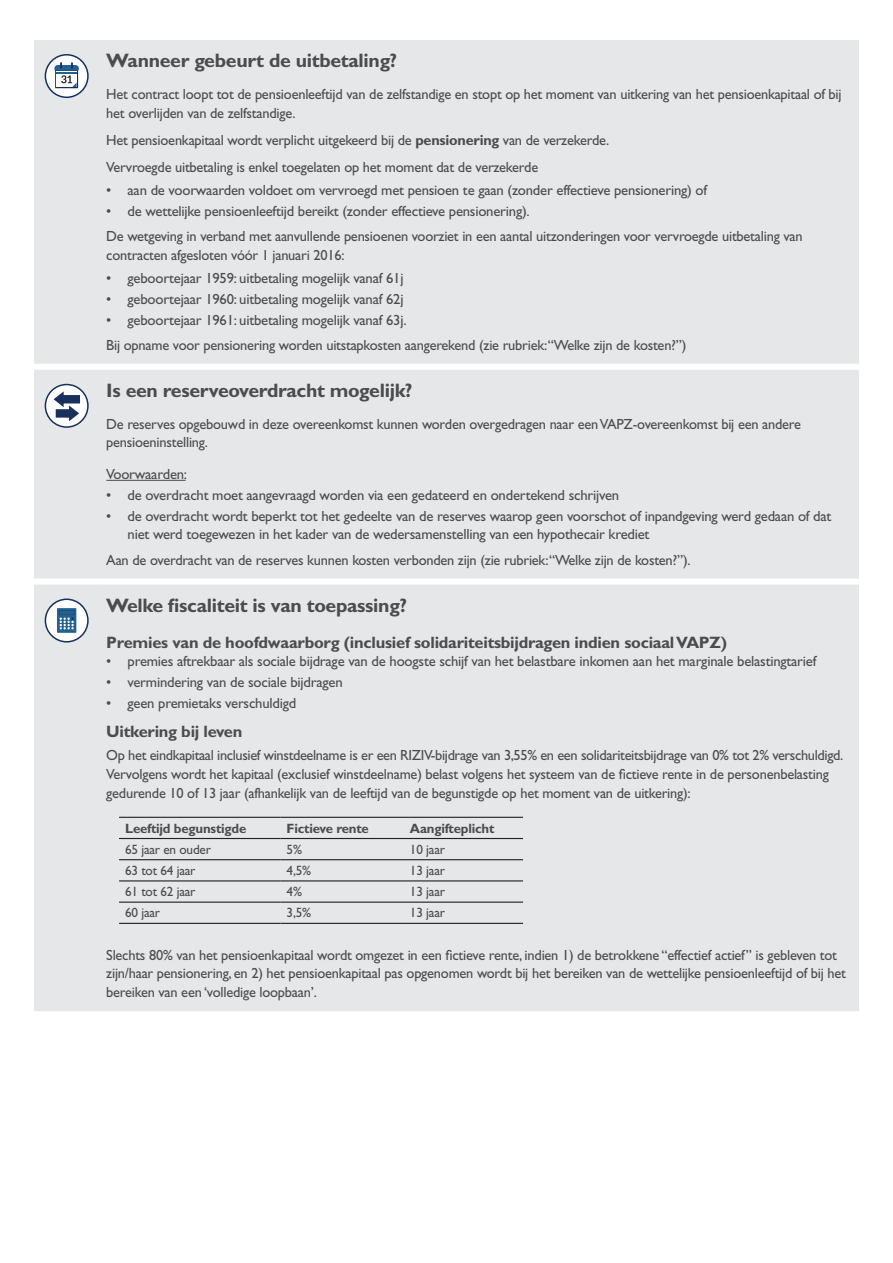
<style>
.page{position:relative;width:893px;height:1263px;background:#fff}
.page>*{position:absolute;margin:0;border:0;box-sizing:border-box;transform-origin:0 0}
.t1{font:700 19.5px "Gill Sans Std";letter-spacing:-.015em;color:#4b4c4d}
.t2{font:700 16.5px "Gill Sans Std";letter-spacing:-.015em;color:#4b4c4d}
.t3{font:14.7px/18.8px "Gill Sans Std";letter-spacing:-.015em;color:#4b4c4d}
.t4{font:13.5px "Gill Sans Std";letter-spacing:-.015em;color:#4b4c4d}
.t5{font:700 13.5px "Gill Sans Std";letter-spacing:-.015em;color:#4b4c4d}
.s1{font-weight:700}
</style>
<div class="page">
<div style="left:34px;top:40px;width:825px;height:971px;background:#e6e7e9"></div>
<div style="left:102px;top:364px;width:757px;height:6px;background:#fff"></div>
<div style="left:102px;top:578px;width:757px;height:6px;background:#fff"></div>
<div style="left:34px;top:364px;width:68px;height:6px;background:#fff"></div>
<div style="left:34px;top:578px;width:68px;height:6px;background:#fff"></div>
<svg style="left:45px;top:54px;width:44px;height:44px"></svg>
<svg style="left:45px;top:384px;width:44px;height:44px"></svg>
<hr style="left:106px;top:480px;width:80px;height:1px;background:#4b4c4d">
<svg style="left:45px;top:598px;width:44px;height:44px"></svg>
<hr style="left:119px;top:817px;width:162px;height:1px;background:#231f20">
<hr style="left:281px;top:817px;width:123px;height:1px;background:#231f20">
<hr style="left:404px;top:817px;width:119px;height:1px;background:#231f20">
<hr style="left:119px;top:838px;width:162px;height:1px;background:#231f20">
<hr style="left:281px;top:838px;width:123px;height:1px;background:#231f20">
<hr style="left:404px;top:838px;width:119px;height:1px;background:#231f20">
<hr style="left:119px;top:859px;width:162px;height:1px;background:#231f20">
<hr style="left:281px;top:859px;width:123px;height:1px;background:#231f20">
<hr style="left:404px;top:859px;width:119px;height:1px;background:#231f20">
<hr style="left:119px;top:880px;width:162px;height:1px;background:#231f20">
<hr style="left:281px;top:880px;width:123px;height:1px;background:#231f20">
<hr style="left:404px;top:880px;width:119px;height:1px;background:#231f20">
<hr style="left:119px;top:901px;width:162px;height:2px;background:#231f20">
<hr style="left:281px;top:901px;width:123px;height:2px;background:#231f20">
<hr style="left:404px;top:901px;width:119px;height:2px;background:#231f20">
<hr style="left:119px;top:923px;width:162px;height:1px;background:#231f20">
<hr style="left:281px;top:923px;width:123px;height:1px;background:#231f20">
<hr style="left:404px;top:923px;width:119px;height:1px;background:#231f20">
<h1 class="t1" style="left:106px;top:49px;width:292px">Wanneer gebeurt de uitbetaling?</h1>
<p class="t3" style="left:106px;top:85px;width:737px">Het contract loopt tot de pensioenleeftijd van de zelfstandige en stopt op het moment van uitkering van het pensioenkapitaal of bij het overlijden van de zelfstandige.</p>
<p class="t3" style="left:106px;top:126px;width:504px;line-height:27.3px">Het pensioenkapitaal wordt verplicht uitgekeerd bij de <span class="s1">pensionering</span> van de verzekerde.<br>Vervroegde uitbetaling is enkel toegelaten op het moment dat de verzekerde</p>
<p class="t3" style="left:106px;top:181px;width:602px">• aan de voorwaarden voldoet om vervroegd met pensioen te gaan (zonder effectieve pensionering) of</p>
<p class="t3" style="left:106px;top:199px;width:698px;line-height:25.2px">• de wettelijke pensioenleeftijd bereikt (zonder effectieve pensionering).<br>De wetgeving in verband met aanvullende pensioenen voorziet in een aantal uitzonderingen voor vervroegde uitbetaling van</p>
<p class="t3" style="left:106px;top:246px;width:240px">contracten afgesloten vóór 1 januari 2016:</p>
<p class="t3" style="left:106px;top:269px;width:299px">• geboortejaar 1959: uitbetaling mogelijk vanaf 61j</p>
<p class="t3" style="left:106px;top:289px;width:299px">• geboortejaar 1960: uitbetaling mogelijk vanaf 62j</p>
<p class="t3" style="left:106px;top:307px;width:582px;line-height:25.2px">• geboortejaar 1961: uitbetaling mogelijk vanaf 63j.<br>Bij opname voor pensionering worden uitstapkosten aangerekend (zie rubriek:“Welke zijn de kosten?”)</p>
<h1 class="t1" style="left:106px;top:379px;width:308px">Is een reserveoverdracht mogelijk?</h1>
<p class="t3" style="left:106px;top:414px;width:696px">De reserves opgebouwd in deze overeenkomst kunnen worden overgedragen naar een VAPZ-overeenkomst bij een andere pensioeninstelling.</p>
<p class="t3" style="left:106px;top:465px;width:82px">Voorwaarden:</p>
<p class="t3" style="left:106px;top:485px;width:514px">• de overdracht moet aangevraagd worden via een gedateerd en ondertekend schrijven</p>
<p class="t3" style="left:128px;top:506px;width:705px;text-indent:-21px">• de overdracht wordt beperkt tot het gedeelte van de reserves waarop geen voorschot of inpandgeving werd gedaan of dat niet werd toegewezen in het kader van de wedersamenstelling van een hypothecair krediet</p>
<p class="t3" style="left:106px;top:550px;width:586px">Aan de overdracht van de reserves kunnen kosten verbonden zijn (zie rubriek:“Welke zijn de kosten?”).</p>
<h1 class="t1" style="left:106px;top:594px;width:302px">Welke fiscaliteit is van toepassing?</h1>
<p class="t2" style="left:106px;top:632px;width:622px">Premies van de hoofdwaarborg (inclusief solidariteitsbijdragen indien sociaal VAPZ)</p>
<p class="t3" style="left:106px;top:652px;width:711px">• premies aftrekbaar als sociale bijdrage van de hoogste schijf van het belastbare inkomen aan het marginale belastingtarief</p>
<p class="t3" style="left:106px;top:673px;width:238px">• vermindering van de sociale bijdragen</p>
<p class="t3" style="left:106px;top:694px;width:192px">• geen premietaks verschuldigd</p>
<p class="t2" style="left:106px;top:722px;width:138px">Uitkering bij leven</p>
<p class="t3" style="left:106px;top:746px;width:738px">Op het eindkapitaal inclusief winstdeelname is er een RIZIV-bijdrage van 3,55% en een solidariteitsbijdrage van 0% tot 2% verschuldigd.<br>Vervolgens wordt het kapitaal (exclusief winstdeelname) belast volgens het systeem van de fictieve rente in de personenbelasting gedurende 10 of 13 jaar (afhankelijk van de leeftijd van de begunstigde op het moment van de uitkering):</p>
<p class="t5" style="left:125px;top:820px;width:123px">Leeftijd begunstigde</p>
<p class="t5" style="left:287px;top:820px;width:84px">Fictieve rente</p>
<p class="t5" style="left:410px;top:820px;width:86px">Aangifteplicht</p>
<p class="t4" style="left:125px;top:841px;width:87px">65 jaar en ouder</p>
<p class="t4" style="left:287px;top:841px;width:17px">5%</p>
<p class="t4" style="left:410px;top:841px;width:37px">10 jaar</p>
<p class="t4" style="left:125px;top:863px;width:72px">63 tot 64 jaar</p>
<p class="t4" style="left:287px;top:863px;width:26px">4,5%</p>
<p class="t4" style="left:410px;top:863px;width:37px">13 jaar</p>
<p class="t4" style="left:125px;top:884px;width:72px">61 tot 62 jaar</p>
<p class="t4" style="left:287px;top:884px;width:17px">4%</p>
<p class="t4" style="left:410px;top:884px;width:37px">13 jaar</p>
<p class="t4" style="left:125px;top:905px;width:37px">60 jaar</p>
<p class="t4" style="left:287px;top:905px;width:26px">3,5%</p>
<p class="t4" style="left:410px;top:905px;width:37px">13 jaar</p>
<p class="t3" style="left:106px;top:945px;width:741px">Slechts 80% van het pensioenkapitaal wordt omgezet in een fictieve rente, indien 1) de betrokkene “effectief actief” is gebleven tot zijn/haar pensionering, en 2) het pensioenkapitaal pas opgenomen wordt bij het bereiken van de wettelijke pensioenleeftijd of bij het bereiken van een ‘volledige loopbaan’.</p>
</div>
